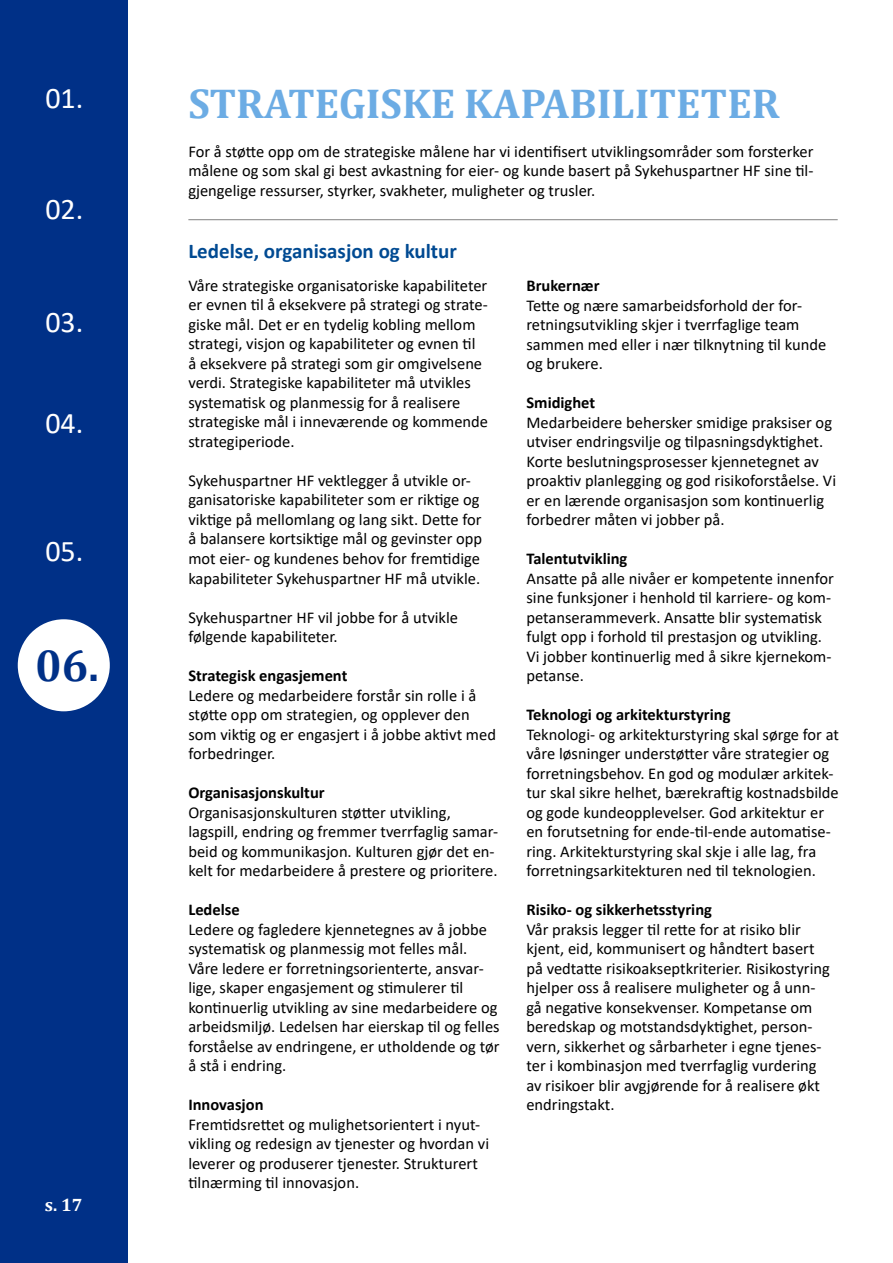
<style>
.page{position:relative;width:893px;height:1263px;background:#fff}
.page>*{position:absolute;margin:0;border:0;box-sizing:border-box;transform-origin:0 0}
.t1{font:700 45px "Cambria";color:#003087}
.t2{font:700 42px "Cambria";color:#6cace4}
.t3{font:30px "Calibri";color:#fff}
.t4{font:700 21px "Calibri";color:#004a92}
.t5{font:700 18px "Cambria";color:#fff}
.t6{font:16.5px/19.5px "Calibri";color:#000}
.t7{font:700 16.5px "Calibri";color:#000}
</style>
<div class="page">
<div style="left:0;top:0;width:128px;height:1263px;background:#003087"></div>
<hr style="left:188px;top:219px;width:650px;height:1px;background:#000">
<div style="left:18px;top:619px;width:92px;height:92px;background:#fff;border-radius:50%"></div>
<h3 class="t3" style="left:45px;top:77px;width:39px">01.</h3>
<h3 class="t3" style="left:45px;top:188px;width:39px">02.</h3>
<h3 class="t3" style="left:45px;top:301px;width:39px">03.</h3>
<h3 class="t3" style="left:45px;top:402px;width:39px">04.</h3>
<h3 class="t3" style="left:45px;top:530px;width:39px">05.</h3>
<h1 class="t1" style="left:35px;top:634px;width:65px">06.</h1>
<p class="t5" style="left:45px;top:1192px;width:39px">s. 17</p>
<h2 class="t2" style="left:188px;top:74px;width:593px">STRATEGISKE KAPABILITETER</h2>
<p class="t6" style="left:188px;top:141px;width:627px;text-align:justify">For å støtte opp om de strategiske målene har vi identifisert utviklingsområder som forsterker målene og som skal gi best avkastning for eier- og kunde basert på Sykehuspartner HF sine til&shy;gjengelige ressurser, styrker, svakheter, muligheter og trusler.</p>
<p class="t4" style="left:188px;top:236px;width:270px">Ledelse, organisasjon og kultur</p>
<p class="t6" style="left:188px;top:275px;width:301px">Våre strategiske organisatoriske kapabiliteter er evnen til å eksekvere på strategi og strate&shy;giske mål. Det er en tydelig kobling mellom strategi, visjon og kapabiliteter og evnen til<br>å eksekvere på strategi som gir omgivelsene verdi. Strategiske kapabiliteter må utvikles systematisk og planmessig for å realisere strategiske mål i inneværende og kommende strategiperiode.</p>
<p class="t6" style="left:188px;top:470px;width:295px">Sykehuspartner HF vektlegger å utvikle or&shy;ganisatoriske kapabiliteter som er riktige og viktige på mellomlang og lang sikt. Dette for å balansere kortsiktige mål og gevinster opp mot eier- og kundenes behov for fremtidige kapabiliteter Sykehuspartner HF må utvikle.</p>
<p class="t6" style="left:188px;top:607px;width:271px">Sykehuspartner HF vil jobbe for å utvikle følgende kapabiliteter.</p>
<p class="t7" style="left:188px;top:664px;width:161px">Strategisk engasjement</p>
<p class="t6" style="left:188px;top:685px;width:309px">Ledere og medarbeidere forstår sin rolle i å støtte opp om strategien, og opplever den som viktig og er engasjert i å jobbe aktivt med forbedringer.</p>
<p class="t7" style="left:188px;top:781px;width:138px">Organisasjonskultur</p>
<p class="t6" style="left:188px;top:802px;width:311px">Organisasjonskulturen støtter utvikling, lagspill, endring og fremmer tverrfaglig samar&shy;beid og kommunikasjon. Kulturen gjør det en&shy;kelt for medarbeidere å prestere og prioritere.</p>
<p class="t7" style="left:188px;top:898px;width:53px">Ledelse</p>
<p class="t6" style="left:188px;top:919px;width:313px">Ledere og fagledere kjennetegnes av å jobbe systematisk og planmessig mot felles mål.<br>Våre ledere er forretningsorienterte, ansvar&shy;lige, skaper engasjement og stimulerer til kontinuerlig utvikling av sine medarbeidere og arbeidsmiljø. Ledelsen har eierskap til og felles forståelse av endringene, er utholdende og tør å stå i endring.</p>
<p class="t7" style="left:188px;top:1093px;width:77px">Innovasjon</p>
<p class="t6" style="left:188px;top:1114px;width:302px">Fremtidsrettet og mulighetsorientert i nyut&shy;vikling og redesign av tjenester og hvordan vi leverer og produserer tjenester. Strukturert tilnærming til innovasjon.</p>
<p class="t7" style="left:526px;top:274px;width:75px">Brukernær</p>
<p class="t6" style="left:526px;top:295px;width:301px">Tette og nære samarbeidsforhold der for&shy;retningsutvikling skjer i tverrfaglige team sammen med eller i nær tilknytning til kunde og brukere.</p>
<p class="t7" style="left:526px;top:391px;width:70px">Smidighet</p>
<p class="t6" style="left:526px;top:412px;width:311px">Medarbeidere behersker smidige praksiser og utviser endringsvilje og tilpasningsdyktighet.<br>Korte beslutningsprosesser kjennetegnet av proaktiv planlegging og god risikoforståelse. Vi er en lærende organisasjon som kontinuerlig forbedrer måten vi jobber på.</p>
<p class="t7" style="left:526px;top:547px;width:103px">Talentutvikling</p>
<p class="t6" style="left:526px;top:568px;width:309px">Ansatte på alle nivåer er kompetente innenfor sine funksjoner i henhold til karriere- og kom&shy;petanserammeverk. Ansatte blir systematisk fulgt opp i forhold til prestasjon og utvikling.<br>Vi jobber kontinuerlig med å sikre kjernekom&shy;petanse.</p>
<p class="t7" style="left:526px;top:703px;width:206px">Teknologi og arkitekturstyring</p>
<p class="t6" style="left:526px;top:724px;width:314px">Teknologi- og arkitekturstyring skal sørge for at våre løsninger understøtter våre strategier og forretningsbehov. En god og modulær arkitek&shy;tur skal sikre helhet, bærekraftig kostnadsbilde og gode kundeopplevelser. God arkitektur er en forutsetning for ende-til-ende automatise&shy;ring. Arkitekturstyring skal skje i alle lag, fra forretningsarkitekturen ned til teknologien.</p>
<p class="t7" style="left:526px;top:898px;width:187px">Risiko- og sikkerhetsstyring</p>
<p class="t6" style="left:526px;top:919px;width:305px">Vår praksis legger til rette for at risiko blir kjent, eid, kommunisert og håndtert basert på vedtatte risikoakseptkriterier. Risikostyring hjelper oss å realisere muligheter og å unn&shy;gå negative konsekvenser. Kompetanse om beredskap og motstandsdyktighet, person&shy;vern, sikkerhet og sårbarheter i egne tjenes&shy;ter i kombinasjon med tverrfaglig vurdering av risikoer blir avgjørende for å realisere økt endringstakt.</p>
</div>
